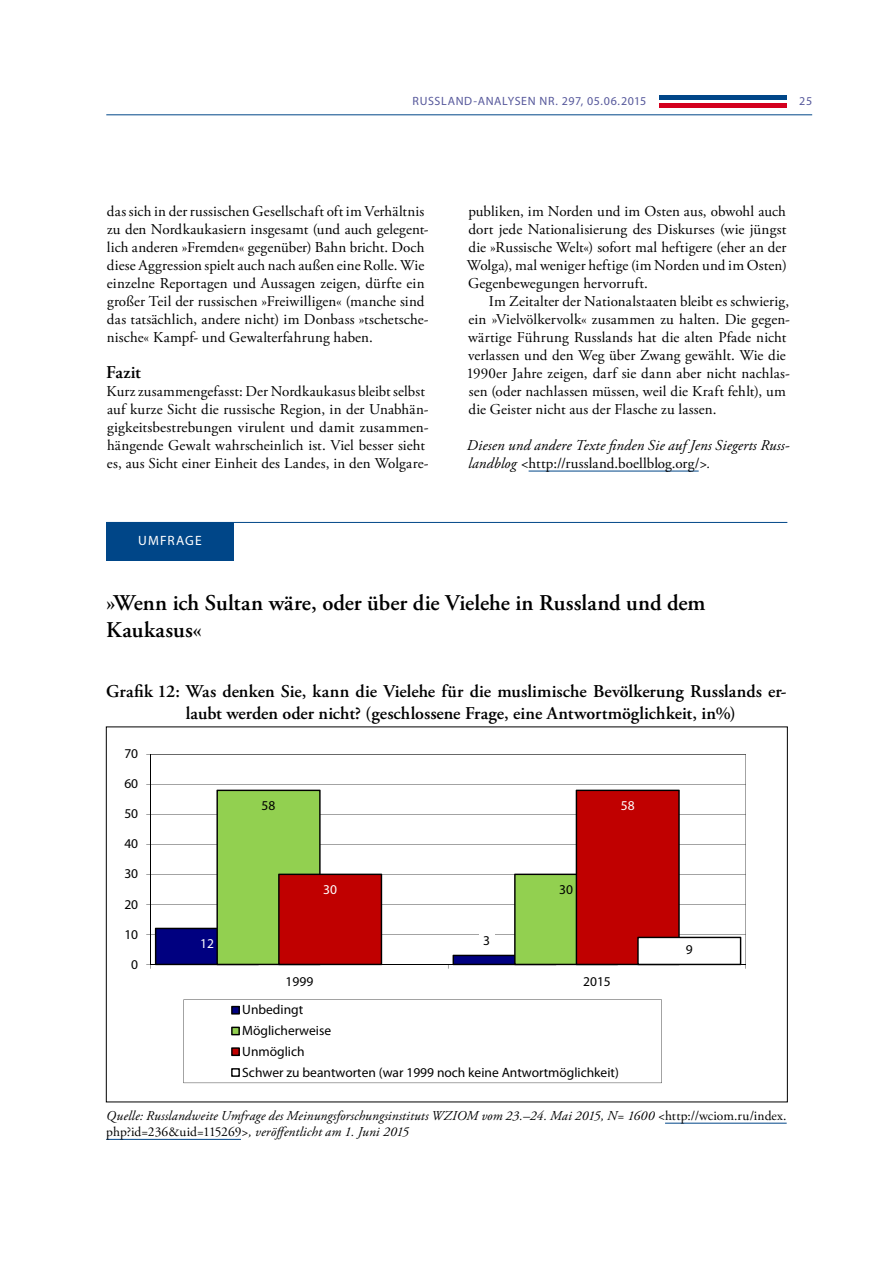
<style>
.page{position:relative;width:893px;height:1263px;background:#fff}
.page>*{position:absolute;margin:0;border:0;box-sizing:border-box;transform-origin:0 0}
.t1{font:600 22.5px/27px "Adobe Garamond Pro";color:#000}
.t2{font:600 18px/21.6px "Adobe Garamond Pro";color:#000}
.t3{font:15px/18px "Adobe Garamond Pro";letter-spacing:.01em;color:#000}
.t4{font:italic 15px/18px "Adobe Garamond Pro";letter-spacing:.01em;color:#000}
.t5{font:italic 13.5px/16.2px "Adobe Garamond Pro";letter-spacing:.01em;color:#000}
.t6{font:13.5px/20.7px "Myriad Pro";color:#000}
.t7{font:13.5px "Myriad Pro";letter-spacing:.085em;color:#fff}
.t8{font:13.5px "Myriad Pro";letter-spacing:.065em;color:#fff}
.t9{font:12px "Myriad Pro";letter-spacing:.05em;color:#56589b}
.s1{font-style:normal}
</style>
<div class="page">
<div style="left:659px;top:103px;width:128px;height:5px;background:#d4001e"></div>
<hr style="left:659px;top:96px;width:128px;height:4px;background:#004688">
<hr style="left:106px;top:114px;width:706px;height:1px;background:#004688">
<hr style="left:529px;top:471px;width:170px;height:1px;background:#004688">
<hr style="left:106px;top:522px;width:681px;height:1px;background:#004688">
<div style="left:106px;top:522px;width:128px;height:39px;background:#004688"></div>
<hr style="left:665px;top:1123px;width:122px;height:1px;background:#004688">
<hr style="left:106px;top:1139px;width:135px;height:1px;background:#004688">
<svg style="left:151px;top:754px;width:595px;height:210px"></svg>
<hr style="left:150px;top:754px;width:1px;height:210px;background:#000">
<hr style="left:150px;top:964px;width:596px;height:1px;background:#000">
<svg style="left:146px;top:784px;width:236px;height:185px"></svg>
<svg style="left:448px;top:790px;width:298px;height:179px"></svg>
<div style="left:479px;top:930px;width:16px;height:21px;background:#fff"></div>
<svg style="left:183px;top:1000px;width:479px;height:83px"></svg>
<p class="t9" style="left:413px;top:94px;width:235px">RUSSLAND-ANALYSEN NR. 297, 05.06.2015</p>
<p class="t9" style="left:799px;top:94px;width:14px">25</p>
<p class="t3" style="left:107px;top:203px;width:323px">das sich in der russischen Gesellschaft oft im Verhältnis zu den Nordkaukasiern insgesamt (und auch gelegent&shy;lich anderen »Fremden« gegenüber) Bahn bricht. Doch diese Aggression spielt auch nach außen eine Rolle. Wie einzelne Reportagen und Aussagen zeigen, dürfte ein großer Teil der russischen »Freiwilligen« (manche sind das tatsächlich, andere nicht) im Donbass »tschetsche&shy;nische« Kampf- und Gewalterfahrung haben.</p>
<p class="t2" style="left:106px;top:362px;width:36px">Fazit</p>
<p class="t3" style="left:107px;top:383px;width:324px">Kurz zusammengefasst: Der Nordkaukasus bleibt selbst auf kurze Sicht die russische Region, in der Unabhän&shy;gigkeitsbestrebungen virulent und damit zusammen&shy;hängende Gewalt wahrscheinlich ist. Viel besser sieht es, aus Sicht einer Einheit des Landes, in den Wolgare-</p>
<p class="t7" style="left:138px;top:532px;width:65px">UMFRAGE</p>
<p class="t3" style="left:467px;top:203px;width:321px;text-align:justify">publiken, im Norden und im Osten aus, obwohl auch dort jede Nationalisierung des Diskurses (wie jüngst die »Russische Welt«) sofort mal heftigere (eher an der Wolga), mal weniger heftige (im Norden und im Osten)<br>Gegenbewegungen hervorruft.</p>
<p class="t3" style="left:467px;top:293px;width:325px;text-indent:22px">Im Zeitalter der Nationalstaaten bleibt es schwierig, ein »Vielvölkervolk« zusammen zu halten. Die gegen&shy;wärtige Führung Russlands hat die alten Pfade nicht verlassen und den Weg über Zwang gewählt. Wie die 1990er Jahre zeigen, darf sie dann aber nicht nachlas&shy;sen (oder nachlassen müssen, weil die Kraft fehlt), um die Geister nicht aus der Flasche zu lassen.</p>
<p class="t4" style="left:467px;top:437px;width:324px">Diesen und andere Texte finden Sie auf Jens Siegerts Russ&shy;landblog &lt;<span class="s1">http://russland.boellblog.org/</span>&gt;.</p>
<h1 class="t1" style="left:106px;top:590px;width:601px">»Wenn ich Sultan wäre, oder über die Vielehe in Russland und dem<br>Kaukasus«</h1>
<p class="t2" style="left:186px;top:681px;width:602px;text-indent:-80px">Grafik 12: Was denken Sie, kann die Vielehe für die muslimische Bevölkerung Russlands er&shy;laubt werden oder nicht? (geschlossene Frage, eine Antwortmöglichkeit, in%)</p>
<p class="t6" style="left:124px;top:743px;width:15px">70</p>
<p class="t6" style="left:124px;top:773px;width:15px">60</p>
<p class="t6" style="left:124px;top:803px;width:15px">50</p>
<p class="t6" style="left:124px;top:833px;width:15px">40</p>
<p class="t6" style="left:124px;top:863px;width:15px">30</p>
<p class="t6" style="left:124px;top:893px;width:15px">20</p>
<p class="t6" style="left:124px;top:923px;width:15px">10</p>
<p class="t6" style="left:131px;top:953px;width:8px">0</p>
<p class="t6" style="left:262px;top:795px;width:15px">58</p>
<p class="t8" style="left:323px;top:881px;width:15px">30</p>
<p class="t6" style="left:559px;top:879px;width:15px">30</p>
<p class="t8" style="left:200px;top:935px;width:15px">12</p>
<p class="t6" style="left:483px;top:930px;width:8px">3</p>
<p class="t8" style="left:621px;top:797px;width:15px">58</p>
<p class="t6" style="left:286px;top:971px;width:29px">1999</p>
<p class="t6" style="left:583px;top:971px;width:29px">2015</p>
<p class="t6" style="left:242px;top:999px;width:378px">Unbedingt<br>Möglicherweise<br>Unmöglich<br>Schwer zu beantworten (war 1999 noch keine Antwortmöglichkeit)</p>
<p class="t6" style="left:686px;top:939px;width:8px">9</p>
<p class="t5" style="left:106px;top:1108px;width:682px">Quelle: Russlandweite Umfrage des Meinungsforschungsinstituts WZIOM vom 23.–24. Mai 2015, N= 1600 &lt;<span class="s1">http://wciom.ru/index. php?id=236&amp;uid=115269</span>&gt;, veröffentlicht am 1. Juni 2015</p>
</div>
